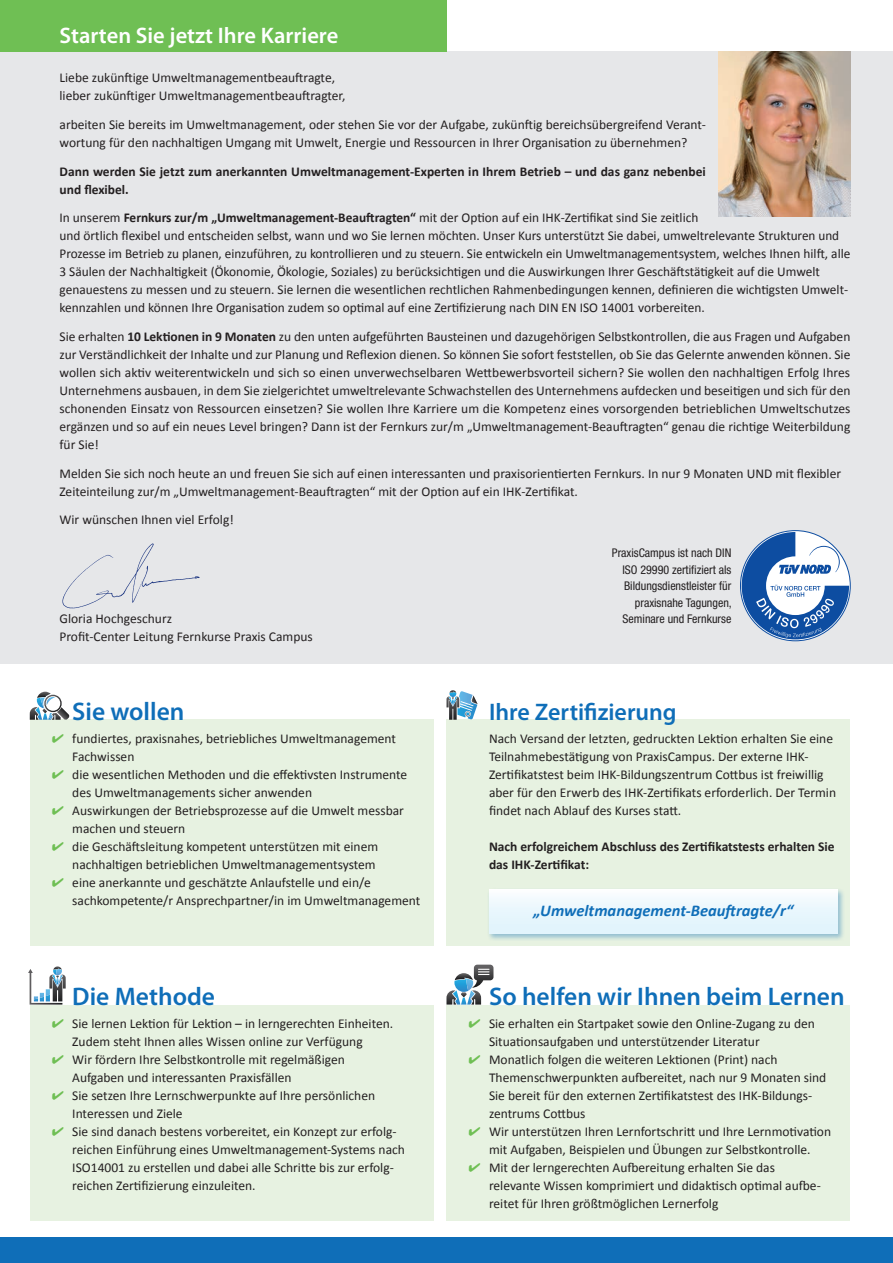
<style>
.page{position:relative;width:893px;height:1263px;background:#fff}
.page>*{position:absolute;margin:0;border:0;box-sizing:border-box;transform-origin:0 0}
.t1{font:600 25.5px "Myriad Pro";color:#0f6eb8}
.t2{font:600 24px "Myriad Pro";color:#0f6eb8}
.t3{font:600 22.5px "Myriad Pro";color:#fff}
.t4{font:italic 700 16.5px "Calibri";color:#0f6eb8}
.t5{font:13.5px/18px "Calibri";color:#231f20}
.t6{font:700 13.5px/18px "Calibri";color:#231f20}
.t7{font:condensed 12px/16.5px "Helvetica Neue LT Std";color:#231f20;text-align:right}
.s1{font-weight:700}
.s2{font-family:"Zapf Essentials LT Markers";color:#6fbf54}
</style>
<div class="page">
<div style="left:0;top:1237px;width:893px;height:26px;background:#0f6eb8"></div>
<div style="left:30px;top:720px;width:404px;height:226px;background:#e7f2e1"></div>
<div style="left:0;top:51px;width:893px;height:612px;background:#e6e7e9"></div>
<div style="left:0;top:0;width:446px;height:51px;background:#6fbf54"></div>
<div style="left:446px;top:720px;width:404px;height:226px;background:#e7f2e1"></div>
<div style="left:487px;top:888px;width:358px;height:53px;background:#0f6eb8;opacity:.4"></div>
<div style="left:489px;top:889px;width:349px;height:44px;background:linear-gradient(to bottom,#f9fdfe,#def3fc)"></div>
<div style="left:30px;top:1004px;width:404px;height:216px;background:#e7f2e1"></div>
<div style="left:446px;top:1004px;width:404px;height:216px;background:#e7f2e1"></div>
<svg style="left:28px;top:966px;width:38px;height:38px"></svg>
<svg style="left:30px;top:692px;width:40px;height:28px"></svg>
<svg style="left:446px;top:965px;width:47px;height:39px"></svg>
<svg style="left:446px;top:690px;width:32px;height:30px"></svg>
<svg style="left:742px;top:532px;width:107px;height:107px"></svg>
<img style="left:719px;top:51px;width:131px;height:166px">
<img style="left:62px;top:543px;width:138px;height:66px">
<h3 class="t3" style="left:60px;top:21px;width:280px">Starten Sie jetzt Ihre Karriere</h3>
<p class="t5" style="left:60px;top:69px;width:287px">Liebe zukünftige Umweltmanagementbeauftragte, lieber zukünftiger Umweltmanagementbeauftragter,</p>
<p class="t5" style="left:60px;top:116px;width:648px">arbeiten Sie bereits im Umweltmanagement, oder stehen Sie vor der Aufgabe, zukünftig bereichsübergreifend Verant&shy;wortung für den nachhaltigen Umgang mit Umwelt, Energie und Ressourcen in Ihrer Organisation zu übernehmen?</p>
<p class="t6" style="left:60px;top:162px;width:648px">Dann werden Sie jetzt zum anerkannten Umweltmanagement-Experten in Ihrem Betrieb – und das ganz nebenbei und flexibel.</p>
<p class="t5" style="left:60px;top:209px;width:792px">In unserem <span class="s1">Fernkurs zur/m „Umweltmanagement-Beauftragten“</span> mit der Option auf ein IHK-Zertifikat sind Sie zeitlich<br>und örtlich flexibel und entscheiden selbst, wann und wo Sie lernen möchten. Unser Kurs unterstützt Sie dabei, umweltrelevante Strukturen und Prozesse im Betrieb zu planen, einzuführen, zu kontrollieren und zu steuern. Sie entwickeln ein Umweltmanagementsystem, welches Ihnen hilft, alle 3 Säulen der Nachhaltigkeit (Ökonomie, Ökologie, Soziales) zu berücksichtigen und die Auswirkungen Ihrer Geschäftstätigkeit auf die Umwelt genauestens zu messen und zu steuern. Sie lernen die wesentlichen rechtlichen Rahmenbedingungen kennen, definieren die wichtigsten Umwelt&shy;kennzahlen und können Ihre Organisation zudem so optimal auf eine Zertifizierung nach DIN EN ISO 14001 vorbereiten.</p>
<p class="t5" style="left:60px;top:327px;width:792px;text-align:justify">Sie erhalten <span class="s1">10 Lektionen in 9 Monaten</span> zu den unten aufgeführten Bausteinen und dazugehörigen Selbstkontrollen, die aus Fragen und Aufgaben zur Verständlichkeit der Inhalte und zur Planung und Reflexion dienen. So können Sie sofort feststellen, ob Sie das Gelernte anwenden können. Sie wollen sich aktiv weiterentwickeln und sich so einen unverwechselbaren Wettbewerbsvorteil sichern? Sie wollen den nachhaltigen Erfolg Ihres Unternehmens ausbauen, in dem Sie zielgerichtet umweltrelevante Schwachstellen des Unternehmens aufdecken und beseitigen und sich für den schonenden Einsatz von Ressourcen einsetzen? Sie wollen Ihre Karriere um die Kompetenz eines vorsorgenden betrieblichen Umweltschutzes ergänzen und so auf ein neues Level bringen? Dann ist der Fernkurs zur/m „Umweltmanagement-Beauftragten“ genau die richtige Weiterbildung für Sie!</p>
<p class="t5" style="left:60px;top:464px;width:783px">Melden Sie sich noch heute an und freuen Sie sich auf einen interessanten und praxisorientierten Fernkurs. In nur 9 Monaten UND mit flexibler<br>Zeiteinteilung zur/m „Umweltmanagement-Beauftragten“ mit der Option auf ein IHK-Zertifikat.</p>
<p class="t5" style="left:60px;top:511px;width:176px">Wir wünschen Ihnen viel Erfolg!</p>
<p class="t7" style="left:612px;top:544px;width:121px">PraxisCampus ist nach DIN<br>ISO 29990 zertifiziert als<br>Bildungsdienstleister für praxisnahe Tagungen,</p>
<p class="t5" style="left:60px;top:609px;width:114px">Gloria Hochgeschurz</p>
<p class="t7" style="left:623px;top:610px;width:110px">Seminare und Fernkurse</p>
<p class="t5" style="left:60px;top:627px;width:255px">Profit-Center Leitung Fernkurse Praxis Campus</p>
<h1 class="t1" style="left:72px;top:695px;width:114px">Sie wollen</h1>
<h2 class="t2" style="left:489px;top:696px;width:189px">Ihre Zertifizierung</h2>
<p class="t5" style="left:51px;top:729px;width:347px"><span class="s2">R</span> fundiertes, praxisnahes, betriebliches Umweltmanagement</p>
<p class="t5" style="left:72px;top:747px;width:64px">Fachwissen</p>
<p class="t5" style="left:51px;top:765px;width:358px"><span class="s2">R</span> die wesentlichen Methoden und die effektivsten Instrumente</p>
<p class="t5" style="left:72px;top:783px;width:241px">des Umweltmanagements sicher anwenden</p>
<p class="t5" style="left:51px;top:801px;width:354px"><span class="s2">R</span> Auswirkungen der Betriebsprozesse auf die Umwelt messbar</p>
<p class="t5" style="left:72px;top:819px;width:115px">machen und steuern</p>
<p class="t5" style="left:51px;top:837px;width:329px"><span class="s2">R</span> die Geschäftsleitung kompetent unterstützen mit einem</p>
<p class="t5" style="left:72px;top:855px;width:305px">nachhaltigen betrieblichen Umweltmanagementsystem</p>
<p class="t5" style="left:51px;top:873px;width:321px"><span class="s2">R</span> eine anerkannte und geschätzte Anlaufstelle und ein/e</p>
<p class="t5" style="left:72px;top:891px;width:350px">sachkompetente/r Ansprechpartner/in im Umweltmanagement</p>
<p class="t5" style="left:489px;top:729px;width:349px">Nach Versand der letzten, gedruckten Lektion erhalten Sie eine Teilnahmebestätigung von PraxisCampus. Der externe IHK-Zertifikatstest beim IHK-Bildungszentrum Cottbus ist freiwillig aber für den Erwerb des IHK-Zertifikats erforderlich. Der Termin findet nach Ablauf des Kurses statt.</p>
<p class="t6" style="left:489px;top:837px;width:347px">Nach erfolgreichem Abschluss des Zertifikatstests erhalten Sie das IHK-Zertifikat:</p>
<p class="t4" style="left:533px;top:900px;width:261px">„Umweltmanagement-Beauftragte/r“</p>
<h1 class="t1" style="left:72px;top:980px;width:144px">Die Methode</h1>
<h1 class="t1" style="left:489px;top:980px;width:357px">So helfen wir Ihnen beim Lernen</h1>
<p class="t5" style="left:51px;top:1014px;width:344px"><span class="s2">R</span> Sie lernen Lektion für Lektion – in lerngerechten Einheiten.</p>
<p class="t5" style="left:72px;top:1032px;width:292px">Zudem steht Ihnen alles Wissen online zur Verfügung</p>
<p class="t5" style="left:51px;top:1050px;width:295px"><span class="s2">R</span> Wir fördern Ihre Selbstkontrolle mit regelmäßigen</p>
<p class="t5" style="left:72px;top:1068px;width:221px">Aufgaben und interessanten Praxisfällen</p>
<p class="t5" style="left:51px;top:1086px;width:326px"><span class="s2">R</span> Sie setzen Ihre Lernschwerpunkte auf Ihre persönlichen</p>
<p class="t5" style="left:72px;top:1104px;width:112px">Interessen und Ziele</p>
<p class="t5" style="left:51px;top:1122px;width:347px"><span class="s2">R</span> Sie sind danach bestens vorbereitet, ein Konzept zur erfolg-</p>
<p class="t5" style="left:72px;top:1140px;width:334px">reichen Einführung eines Umweltmanagement-Systems nach</p>
<p class="t5" style="left:72px;top:1158px;width:323px">ISO14001 zu erstellen und dabei alle Schritte bis zur erfolg-</p>
<p class="t5" style="left:72px;top:1176px;width:185px">reichen Zertifizierung einzuleiten.</p>
<p class="t5" style="left:468px;top:1014px;width:349px"><span class="s2">R</span> Sie erhalten ein Startpaket sowie den Online-Zugang zu den</p>
<p class="t5" style="left:489px;top:1032px;width:272px">Situationsaufgaben und unterstützender Literatur</p>
<p class="t5" style="left:468px;top:1050px;width:311px"><span class="s2">R</span> Monatlich folgen die weiteren Lektionen (Print) nach</p>
<p class="t5" style="left:489px;top:1068px;width:339px">Themenschwerpunkten aufbereitet, nach nur 9 Monaten sind</p>
<p class="t5" style="left:489px;top:1086px;width:324px">Sie bereit für den externen Zertifikatstest des IHK-Bildungs-</p>
<p class="t5" style="left:489px;top:1104px;width:98px">zentrums Cottbus</p>
<p class="t5" style="left:468px;top:1122px;width:365px"><span class="s2">R</span> Wir unterstützen Ihren Lernfortschritt und Ihre Lernmotivation</p>
<p class="t5" style="left:489px;top:1140px;width:323px">mit Aufgaben, Beispielen und Übungen zur Selbstkontrolle.</p>
<p class="t5" style="left:468px;top:1158px;width:309px"><span class="s2">R</span> Mit der lerngerechten Aufbereitung erhalten Sie das</p>
<p class="t5" style="left:489px;top:1176px;width:333px">relevante Wissen komprimiert und didaktisch optimal aufbe-</p>
<p class="t5" style="left:489px;top:1194px;width:231px">reitet für Ihren größtmöglichen Lernerfolg</p>
</div>
